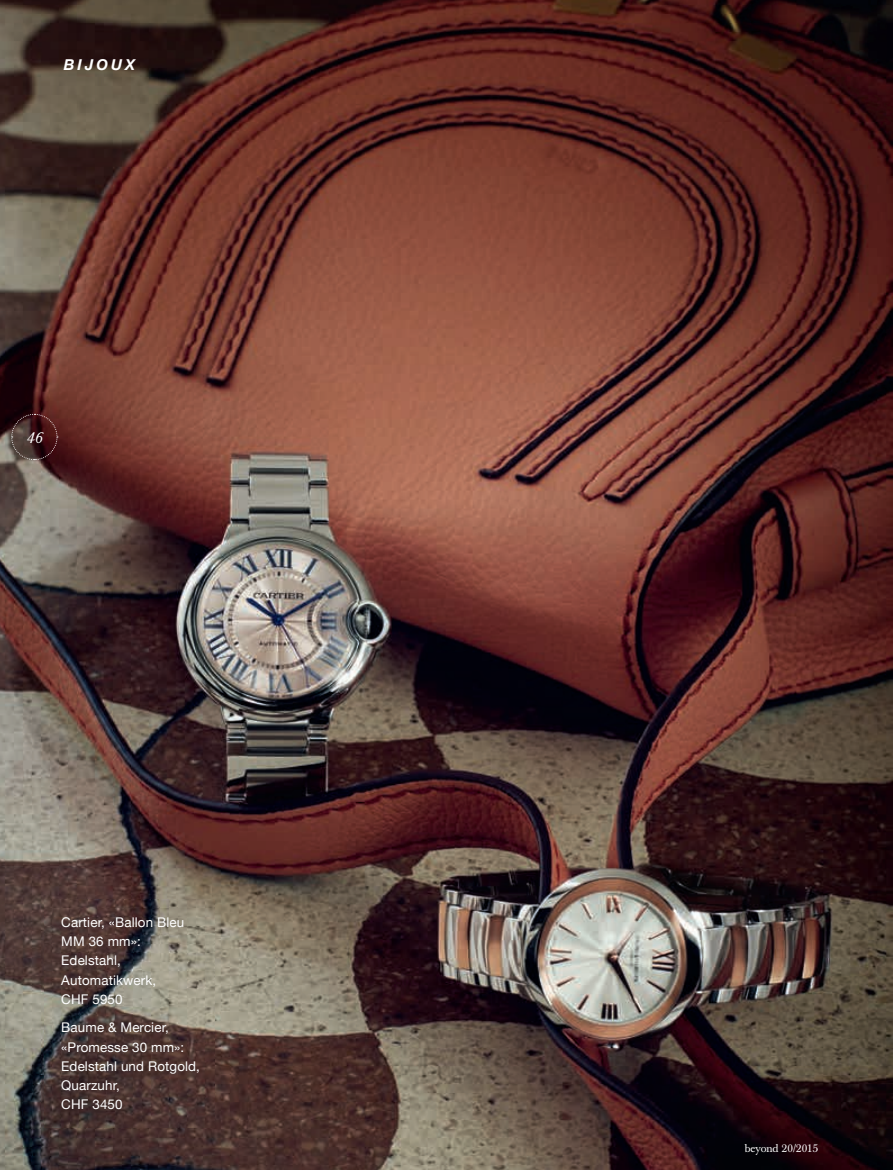
<style>
.page{position:relative;width:893px;height:1170px;background:#fff}
.page>*{position:absolute;margin:0;border:0;box-sizing:border-box;transform-origin:0 0}
.t1{font:italic 15.45px "Baskerville BE";color:#fff}
.t2{font:italic 700 15px "Helvetica Neue";letter-spacing:.2em;color:#fff}
.t3{font:13.35px/19.4px "Helvetica Neue";letter-spacing:.01em;color:#fff}
.t4{font:11.25px "Baskerville Book Pro";color:#fff}
</style>
<div class="page">
<img style="left:0;top:0;width:893px;height:1169px">
<svg style="left:11px;top:414px;width:47px;height:46px;background:#482727"></svg>
<img style="left:44px;top:899px;width:171px;height:228px">
<p class="t2" style="left:64px;top:53px;width:73px">BIJOUX</p>
<p class="t1" style="left:26px;top:428px;width:18px">46</p>
<p class="t3" style="left:61px;top:911px;width:124px">Cartier, «Ballon Bleu<br>MM 36 mm»:<br>Edelstahl,<br>Automatikwerk,<br>CHF 5950</p>
<p class="t3" style="left:61px;top:1016px;width:140px">Baume &amp; Mercier, «Promesse 30 mm»:<br>Edelstahl und Rotgold,<br>Quarzuhr,<br>CHF 3450</p>
<p class="t4" style="left:745px;top:1140px;width:75px">beyond 20/2015</p>
</div>
